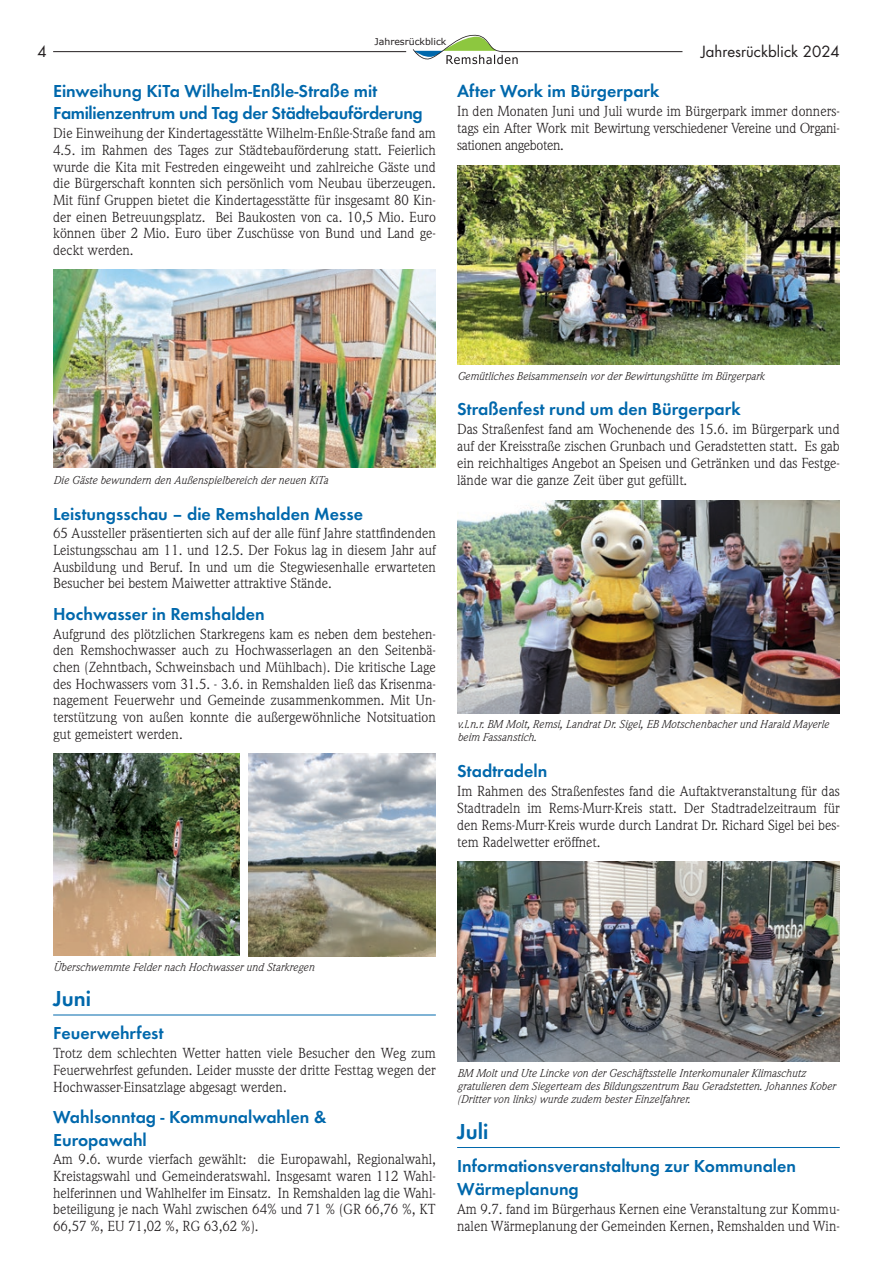
<style>
.page{position:relative;width:893px;height:1263px;background:#fff}
.page>*{position:absolute;margin:0;border:0;box-sizing:border-box;transform-origin:0 0}
.t1{font:600 22.5px "Futura T";color:#0068ac}
.t2{font:600 18px/22.6px "Futura T";color:#0068ac}
.t3{font:600 18px/22.6px "Futura T";letter-spacing:-.02em;color:#0068ac}
.t4{font:15px "Futura";color:#231f20}
.t5{font:14.25px/16.6px "Weidemann";color:#231f20;text-align:justify}
.t6{font:italic 11.25px/13.2px "Weidemann";color:#231f20}
.t7{font:9.3px "Verdana";color:#231f20}
</style>
<div class="page">
<hr style="left:53px;top:51px;width:353px;height:1px;background:#231f20">
<hr style="left:501px;top:51px;width:181px;height:1px;background:#231f20">
<svg style="left:413px;top:34px;width:105px;height:30px"></svg>
<hr style="left:53px;top:1014px;width:383px;height:1px;background:#0068ac">
<img style="left:53px;top:269px;width:383px;height:199px">
<img style="left:53px;top:754px;width:187px;height:201px">
<img style="left:248px;top:754px;width:187px;height:202px">
<hr style="left:457px;top:1147px;width:383px;height:1px;background:#0068ac">
<img style="left:457px;top:165px;width:383px;height:200px">
<img style="left:457px;top:500px;width:383px;height:213px">
<img style="left:457px;top:862px;width:383px;height:200px">
<p class="t7" style="left:375px;top:35px;width:73px">Jahresrückblick</p>
<p class="t3" style="left:53px;top:79px;width:371px">Einweihung KiTa Wilhelm-Enßle-Straße mit<br>Familienzentrum und Tag der Städtebauförderung</p>
<p class="t5" style="left:53px;top:125px;width:384px">Die Einweihung der Kindertagesstätte Wilhelm-Enßle-Straße fand am 4.5. im Rahmen des Tages zur Städtebauförderung statt. Feierlich wurde die Kita mit Festreden eingeweiht und zahlreiche Gäste und die Bürgerschaft konnten sich persönlich vom Neubau überzeugen.<br>Mit fünf Gruppen bietet die Kindertagesstätte für insgesamt 80 Kin&shy;der einen Betreuungsplatz. Bei Baukosten von ca. 10,5 Mio. Euro können über 2 Mio. Euro über Zuschüsse von Bund und Land ge&shy;deckt werden.</p>
<p class="t4" style="left:38px;top:41px;width:11px">4</p>
<p class="t4" style="left:701px;top:41px;width:140px">Jahresrückblick 2024</p>
<p class="t2" style="left:457px;top:79px;width:204px">After Work im Bürgerpark</p>
<p class="t5" style="left:457px;top:102px;width:384px">In den Monaten Juni und Juli wurde im Bürgerpark immer donners&shy;tags ein After Work mit Bewirtung verschiedener Vereine und Organi&shy;sationen angeboten.</p>
<p class="t6" style="left:53px;top:473px;width:276px">Die Gäste bewundern den Außenspielbereich der neuen KiTa</p>
<p class="t2" style="left:53px;top:502px;width:311px">Leistungsschau – die Remshalden Messe</p>
<p class="t5" style="left:53px;top:525px;width:384px">65 Aussteller präsentierten sich auf der alle fünf Jahre stattfindenden Leistungsschau am 11. und 12.5. Der Fokus lag in diesem Jahr auf Ausbildung und Beruf. In und um die Stegwiesenhalle erwarteten Besucher bei bestem Maiwetter attraktive Stände.</p>
<p class="t2" style="left:53px;top:602px;width:213px">Hochwasser in Remshalden</p>
<p class="t5" style="left:53px;top:625px;width:384px">Aufgrund des plötzlichen Starkregens kam es neben dem bestehen&shy;den Remshochwasser auch zu Hochwasserlagen an den Seitenbä&shy;chen (Zehntbach, Schweinsbach und Mühlbach). Die kritische Lage des Hochwassers vom 31.5. - 3.6. in Remshalden ließ das Krisenma&shy;nagement Feuerwehr und Gemeinde zusammenkommen. Mit Un&shy;terstützung von außen konnte die außergewöhnliche Notsituation gut gemeistert werden.</p>
<p class="t6" style="left:457px;top:369px;width:309px">Gemütliches Beisammensein vor der Bewirtungshütte im Bürgerpark</p>
<p class="t2" style="left:457px;top:398px;width:285px">Straßenfest rund um den Bürgerpark</p>
<p class="t5" style="left:457px;top:421px;width:384px">Das Straßenfest fand am Wochenende des 15.6. im Bürgerpark und auf der Kreisstraße zischen Grunbach und Geradstetten statt. Es gab ein reichhaltiges Angebot an Speisen und Getränken und das Festge&shy;lände war die ganze Zeit über gut gefüllt.</p>
<p class="t6" style="left:457px;top:717px;width:373px">v.l.n.r. BM Molt, Remsi, Landrat Dr. Sigel, EB Motschenbacher und Harald Mayerle beim Fassanstich.</p>
<p class="t2" style="left:457px;top:759px;width:92px">Stadtradeln</p>
<p class="t5" style="left:457px;top:782px;width:384px">Im Rahmen des Straßenfestes fand die Auftaktveranstaltung für das Stadtradeln im Rems-Murr-Kreis statt. Der Stadtradelzeitraum für den Rems-Murr-Kreis wurde durch Landrat Dr. Richard Sigel bei bes&shy;tem Radelwetter eröffnet.</p>
<p class="t6" style="left:53px;top:960px;width:263px">Überschwemmte Felder nach Hochwasser und Starkregen</p>
<h1 class="t1" style="left:53px;top:985px;width:40px">Juni</h1>
<p class="t2" style="left:53px;top:1022px;width:112px">Feuerwehrfest</p>
<p class="t5" style="left:53px;top:1045px;width:384px">Trotz dem schlechten Wetter hatten viele Besucher den Weg zum Feuerwehrfest gefunden. Leider musste der dritte Festtag wegen der Hochwasser-Einsatzlage abgesagt werden.</p>
<p class="t2" style="left:53px;top:1105px;width:275px">Wahlsonntag - Kommunalwahlen &amp;<br>Europawahl</p>
<p class="t5" style="left:53px;top:1151px;width:384px">Am 9.6. wurde vierfach gewählt: die Europawahl, Regionalwahl, Kreistagswahl und Gemeinderatswahl. Insgesamt waren 112 Wahl&shy;helferinnen und Wahlhelfer im Einsatz. In Remshalden lag die Wahl&shy;beteiligung je nach Wahl zwischen 64% und 71 % (GR 66,76 %, KT 66,57 %, EU 71,02 %, RG 63,62 %).</p>
<p class="t6" style="left:457px;top:1066px;width:380px">BM Molt und Ute Lincke von der Geschäftsstelle Interkomunaler Klimaschutz gratulieren dem Siegerteam des Bildungszentrum Bau Geradstetten. Johannes Kober (Dritter von links) wurde zudem bester Einzelfahrer.</p>
<h1 class="t1" style="left:457px;top:1118px;width:33px">Juli</h1>
<p class="t2" style="left:457px;top:1154px;width:340px">Informationsveranstaltung zur Kommunalen<br>Wärmeplanung</p>
<p class="t5" style="left:457px;top:1201px;width:384px">Am 9.7. fand im Bürgerhaus Kernen eine Veranstaltung zur Kommu&shy;nalen Wärmeplanung der Gemeinden Kernen, Remshalden und Win-</p>
</div>
